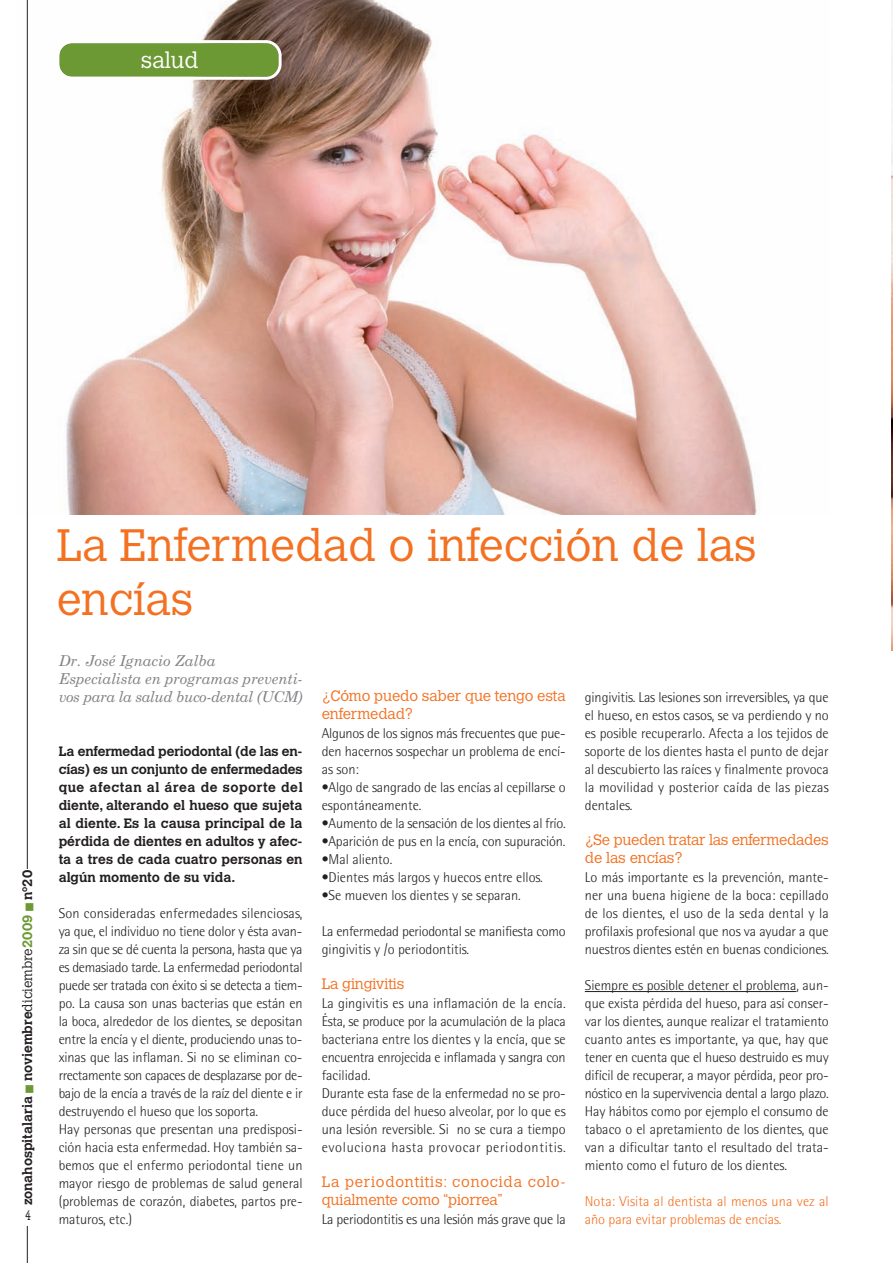
<style>
.page{position:relative;width:893px;height:1263px;background:#fff}
.page>*{position:absolute;margin:0;border:0;box-sizing:border-box;transform-origin:0 0}
.t1{font:300 45px/54px "Calvert";color:#f37121}
.t2{font:300 22.5px "Calvert";color:#fff}
.t3{font:300 15px/18px "Calvert";letter-spacing:-.01em;color:#f37121}
.t4{font:italic 15px/18px "Century Schoolbook";letter-spacing:-.005em;color:#808285}
.t5{font:300 15px/18px "Calvert";letter-spacing:.045em;color:#f37121}
.t6{font:300 14.25px/18px "Rotis Semi Sans";letter-spacing:-.01em;color:#231f20}
.t7{font:300 14.25px/18px "Rotis Semi Sans";letter-spacing:.01em;color:#f37121}
.t8{font:700 13.5px/18px "Calvert";color:#231f20;text-align:justify}
.t9{font:300 13.5px "Calvert";color:#231f20;scale:.7 1}
.s1{color:#6d9934}
.s2{font-weight:300}
</style>
<div class="page">
<img style="left:26px;top:0;width:731px;height:515px">
<hr style="left:27px;top:0;width:1px;height:1263px;background:#231f20">
<div style="left:21px;top:870px;width:15px;height:339px;background:#fff"></div>
<div style="left:19px;top:1208px;width:18px;height:17px;background:#fff"></div>
<svg style="left:56px;top:40px;width:226px;height:40px"></svg>
<hr style="left:585px;top:991px;width:211px;height:1px;background:#231f20">
<img style="left:892px;top:0;width:1px;height:650px">
<h2 class="t2" style="left:141px;top:51px;width:59px">salud</h2>
<p class="t8" style="left:19px;top:1205px;width:337px;rotate:-90deg">zonahospitalaria <span class="s1">■</span> noviembre<span class="s2">diciembre</span><span class="s1">2009</span> <span class="s1">■</span> nº20</p>
<p class="t9" style="left:25px;top:1210px;width:9px">4</p>
<h1 class="t1" style="left:57px;top:521px;width:702px">La Enfermedad o infección de las encías</h1>
<p class="t4" style="left:59px;top:653px;width:245px">Dr. José Ignacio Zalba<br>Especialista en programas preventi&shy;vos para la salud buco-dental (UCM)</p>
<p class="t8" style="left:59px;top:743px;width:245px">La enfermedad periodontal (de las en&shy;cías) es un conjunto de enfermedades que afectan al área de soporte del diente, alterando el hueso que sujeta al diente. Es la causa principal de la pérdida de dientes en adultos y afec&shy;ta a tres de cada cuatro personas en algún momento de su vida.</p>
<p class="t6" style="left:59px;top:906px;width:245px">Son consideradas enfermedades silenciosas, ya que, el individuo no tiene dolor y ésta avan&shy;za sin que se dé cuenta la persona, hasta que ya es demasiado tarde. La enfermedad periodontal puede ser tratada con éxito si se detecta a tiem&shy;po. La causa son unas bacterias que están en la boca, alrededor de los dientes, se depositan entre la encía y el diente, produciendo unas to&shy;xinas que las inflaman. Si no se eliminan co&shy;rrectamente son capaces de desplazarse por de&shy;bajo de la encía a través de la raíz del diente e ir destruyendo el hueso que los soporta.<br>Hay personas que presentan una predisposi&shy;ción hacia esta enfermedad. Hoy también sa&shy;bemos que el enfermo periodontal tiene un mayor riesgo de problemas de salud general (problemas de corazón, diabetes, partos pre&shy;maturos, etc.)</p>
<p class="t3" style="left:322px;top:688px;width:245px">¿Cómo puedo saber que tengo esta enfermedad?</p>
<p class="t6" style="left:322px;top:726px;width:245px;text-align:justify">Algunos de los signos más frecuentes que pue&shy;den hacernos sospechar un problema de encí&shy;as son:</p>
<p class="t6" style="left:322px;top:780px;width:245px">•Algo de sangrado de las encías al cepillarse o espontáneamente.</p>
<p class="t6" style="left:322px;top:816px;width:245px">•Aumento de la sensación de los dientes al frío.</p>
<p class="t6" style="left:322px;top:834px;width:245px">•Aparición de pus en la encía, con supuración.</p>
<p class="t6" style="left:322px;top:852px;width:72px">•Mal aliento.</p>
<p class="t6" style="left:322px;top:870px;width:223px">•Dientes más largos y huecos entre ellos.</p>
<p class="t6" style="left:322px;top:888px;width:201px">•Se mueven los dientes y se separan.</p>
<p class="t6" style="left:322px;top:924px;width:245px">La enfermedad periodontal se manifiesta como gingivitis y /o periodontitis.</p>
<p class="t3" style="left:322px;top:976px;width:84px">La gingivitis</p>
<p class="t6" style="left:322px;top:996px;width:245px">La gingivitis es una inflamación de la encía.<br>Ésta, se produce por la acumulación de la placa bacteriana entre los dientes y la encía, que se encuentra enrojecida e inflamada y sangra con facilidad.<br>Durante esta fase de la enfermedad no se pro&shy;duce pérdida del hueso alveolar, por lo que es una lesión reversible. Si no se cura a tiempo evoluciona hasta provocar periodontitis.</p>
<p class="t5" style="left:322px;top:1174px;width:245px">La periodontitis: conocida colo&shy;quialmente como “piorrea”</p>
<p class="t6" style="left:322px;top:1212px;width:245px">La periodontitis es una lesión más grave que la</p>
<p class="t6" style="left:585px;top:690px;width:245px;text-align:justify">gingivitis. Las lesiones son irreversibles, ya que el hueso, en estos casos, se va perdiendo y no es posible recuperarlo. Afecta a los tejidos de soporte de los dientes hasta el punto de dejar al descubierto las raíces y finalmente provoca la movilidad y posterior caída de las piezas dentales.</p>
<p class="t3" style="left:585px;top:832px;width:245px">¿Se pueden tratar las enfermedades de las encías?</p>
<p class="t6" style="left:585px;top:870px;width:245px;text-align:justify">Lo más importante es la prevención, mante&shy;ner una buena higiene de la boca: cepillado de los dientes, el uso de la seda dental y la profilaxis profesional que nos va ayudar a que nuestros dientes estén en buenas condiciones.</p>
<p class="t6" style="left:585px;top:978px;width:246px;text-align:justify">Siempre es posible detener el problema, aun&shy;que exista pérdida del hueso, para así conser&shy;var los dientes, aunque realizar el tratamiento cuanto antes es importante, ya que, hay que tener en cuenta que el hueso destruido es muy difícil de recuperar, a mayor pérdida, peor pro&shy;nóstico en la supervivencia dental a largo plazo.<br>Hay hábitos como por ejemplo el consumo de tabaco o el apretamiento de los dientes, que van a dificultar tanto el resultado del trata&shy;miento como el futuro de los dientes.</p>
<p class="t7" style="left:585px;top:1194px;width:245px">Nota: Visita al dentista al menos una vez al año para evitar problemas de encías.</p>
</div>
